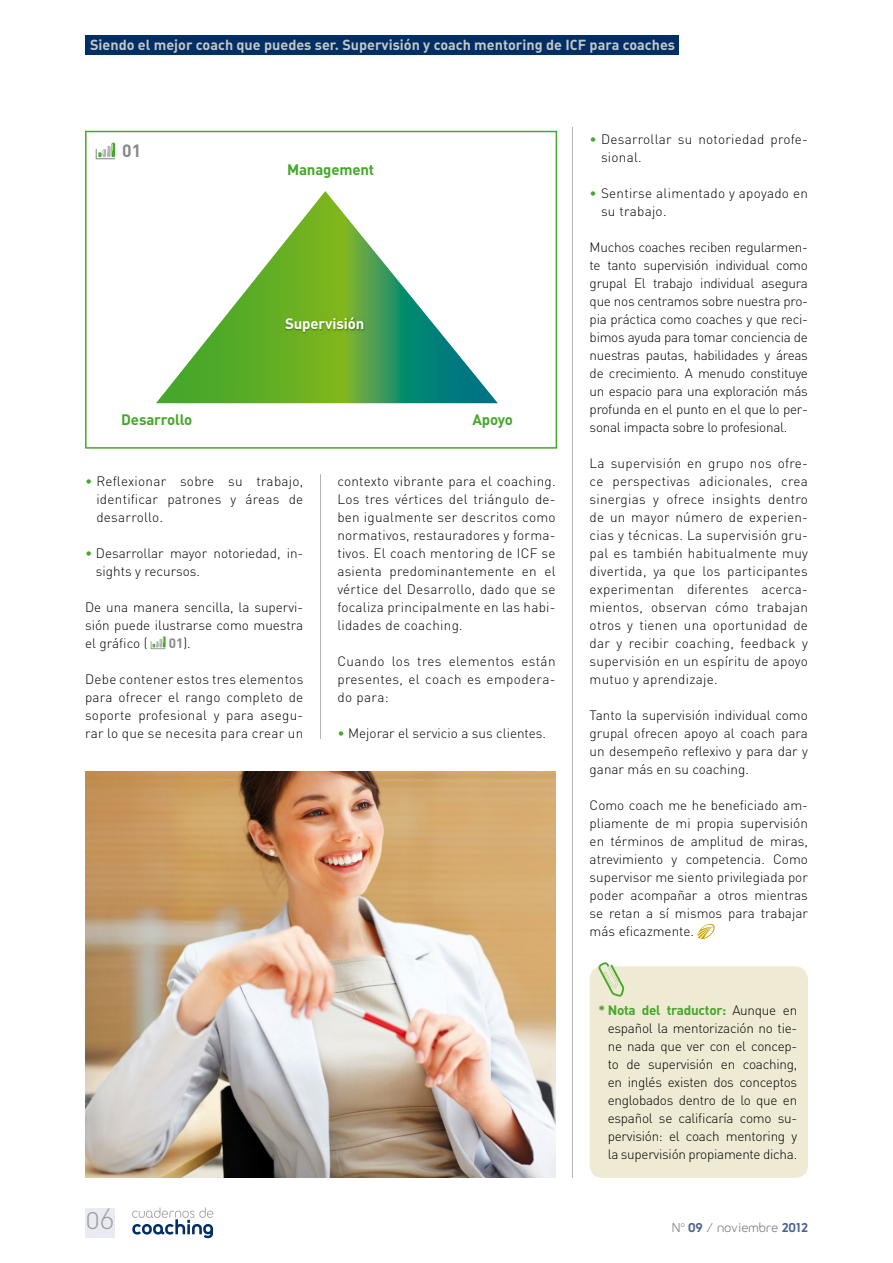
<style>
.page{position:relative;width:893px;height:1263px;background:#fff}
.page>*{position:absolute;margin:0;border:0;box-sizing:border-box;transform-origin:0 0}
.t1{font:28.2px "DIN Light Alternate";color:#9c9e9f}
.t2{font:700 17.55px "DIN";color:#87888a}
.t3{font:700 15px "DIN";letter-spacing:-.01em;color:#46a72a}
.t4{font:15px "FNAC Regular";color:#7b7c7e}
.t5{font:700 15px "DIN";letter-spacing:-.01em;color:#fff}
.t6{font:14.4px "DIN Bold Alternate";color:#c6c7c8}
.t7{font:300 13.5px/18px "DIN";color:#000;text-align:justify}
.t8{font:300 13.5px/18px "DIN";letter-spacing:.02em;color:#000}
.t9{font:700 13.5px "DIN";color:#87888a}
.s1{color:#46a72a}
.s2{font-weight:300;color:#000}
.s3{font-weight:700;color:#46a72a}
.s4{font-weight:700;color:#4e6290}
</style>
<div class="page">
<div style="left:85px;top:1208px;width:30px;height:29px;background:#eaebf2"></div>
<svg style="left:132px;top:1207px;width:81px;height:31px"></svg>
<hr style="left:573px;top:128px;width:1px;height:1050px;background:#b1b3b4">
<hr style="left:320px;top:474px;width:1px;height:264px;background:#b1b3b4">
<svg style="left:151px;top:636px;width:15px;height:13px"></svg>
<svg style="left:697px;top:924px;width:18px;height:15px"></svg>
<svg style="left:85px;top:131px;width:472px;height:318px"></svg>
<svg style="left:96px;top:143px;width:19px;height:16px"></svg>
<div style="left:590px;top:966px;width:218px;height:212px;background:#eeead3;border-radius:13px"></div>
<svg style="left:598px;top:962px;width:26px;height:35px"></svg>
<img style="left:85px;top:771px;width:471px;height:407px">
<div style="left:85px;top:35px;width:594px;height:20px;background:#002f65"></div>
<svg style="left:156px;top:191px;width:342px;height:212px"></svg>
<img style="left:285px;top:317px;width:80px;height:16px">
<p class="t6" style="left:90px;top:40px;width:587px">Siendo el mejor coach que puedes ser. Supervisión y coach mentoring de ICF para coaches</p>
<p class="t2" style="left:122px;top:144px;width:21px">01</p>
<p class="t3" style="left:287px;top:164px;width:89px">Management</p>
<p class="t5" style="left:285px;top:318px;width:81px">Supervisión</p>
<p class="t3" style="left:121px;top:414px;width:73px">Desarrollo</p>
<p class="t3" style="left:472px;top:414px;width:42px">Apoyo</p>
<p class="t7" style="left:96px;top:474px;width:208px;text-indent:-11px"><span class="s1">•</span> Reflexionar sobre su trabajo, identificar patrones y áreas de desarrollo.</p>
<p class="t7" style="left:96px;top:546px;width:209px;text-indent:-11px"><span class="s1">•</span> Desarrollar mayor notoriedad, in&shy;sights y recursos.</p>
<p class="t7" style="left:85px;top:600px;width:220px">De una manera sencilla, la supervi&shy;sión puede ilustrarse como muestra el gráfico (</p>
<p class="t9" style="left:169px;top:638px;width:24px">01<span class="s2">).</span></p>
<p class="t7" style="left:85px;top:672px;width:220px">Debe contener estos tres elementos para ofrecer el rango completo de soporte profesional y para asegu&shy;rar lo que se necesita para crear un</p>
<p class="t7" style="left:337px;top:474px;width:220px">contexto vibrante para el coaching.<br>Los tres vértices del triángulo de&shy;ben igualmente ser descritos como normativos, restauradores y forma&shy;tivos. El coach mentoring de ICF se asienta predominantemente en el vértice del Desarrollo, dado que se focaliza principalmente en las habi&shy;lidades de coaching.</p>
<p class="t7" style="left:337px;top:654px;width:220px">Cuando los tres elementos están presentes, el coach es empodera&shy;do para:</p>
<p class="t7" style="left:337px;top:726px;width:210px"><span class="s1">•</span> Mejorar el servicio a sus clientes.</p>
<h1 class="t1" style="left:85px;top:1209px;width:31px">06</h1>
<p class="t8" style="left:601px;top:132px;width:208px;text-indent:-11px"><span class="s1">•</span> Desarrollar su notoriedad profe&shy;sional.</p>
<p class="t8" style="left:601px;top:186px;width:208px;text-indent:-11px"><span class="s1">•</span> Sentirse alimentado y apoyado en su trabajo.</p>
<p class="t7" style="left:590px;top:240px;width:220px">Muchos coaches reciben regularmen&shy;te tanto supervisión individual como grupal El trabajo individual asegura que nos centramos sobre nuestra pro&shy;pia práctica como coaches y que reci&shy;bimos ayuda para tomar conciencia de nuestras pautas, habilidades y áreas de crecimiento. A menudo constituye un espacio para una exploración más profunda en el punto en el que lo per&shy;sonal impacta sobre lo profesional.</p>
<p class="t7" style="left:590px;top:456px;width:220px">La supervisión en grupo nos ofre&shy;ce perspectivas adicionales, crea sinergias y ofrece insights dentro de un mayor número de experien&shy;cias y técnicas. La supervisión gru&shy;pal es también habitualmente muy divertida, ya que los participantes experimentan diferentes acerca&shy;mientos, observan cómo trabajan otros y tienen una oportunidad de dar y recibir coaching, feedback y supervisión en un espíritu de apoyo mutuo y aprendizaje.</p>
<p class="t7" style="left:590px;top:708px;width:220px">Tanto la supervisión individual como grupal ofrecen apoyo al coach para un desempeño reflexivo y para dar y ganar más en su coaching.</p>
<p class="t7" style="left:590px;top:798px;width:220px">Como coach me he beneficiado am&shy;pliamente de mi propia supervisión en términos de amplitud de miras, atrevimiento y competencia. Como supervisor me siento privilegiada por poder acompañar a otros mientras se retan a sí mismos para trabajar más eficazmente.</p>
<p class="t7" style="left:608px;top:1002px;width:191px;text-indent:-9px"><span class="s3">* Nota del traductor:</span> Aunque en español la mentorización no tie&shy;ne nada que ver con el concep&shy;to de supervisión en coaching, en inglés existen dos conceptos englobados dentro de lo que en español se calificaría como su&shy;pervisión: el coach mentoring y la supervisión propiamente dicha.</p>
<p class="t4" style="left:672px;top:1222px;width:137px">N<sup>o</sup> <span class="s4">09</span> / noviembre <span class="s4">2012</span></p>
</div>
